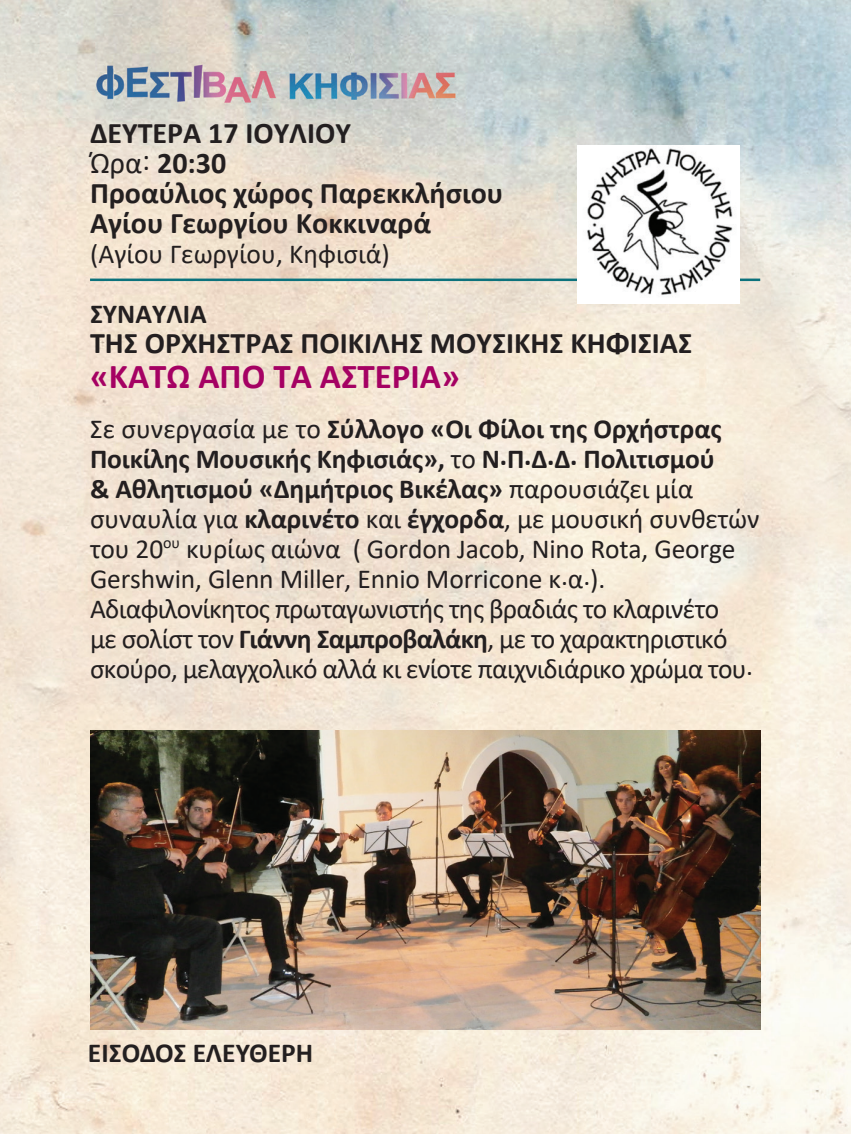
<style>
.page{position:relative;width:851px;height:1134px;background:#fff}
.page>*{position:absolute;margin:0;border:0;box-sizing:border-box;transform-origin:0 0}
.t1{font:700 35px "Calibri";color:#a50163}
.t2{font:700 30px/30px "Calibri";color:#231f20}
.t3{font:27.5px/30px "Calibri";letter-spacing:-.025em;color:#231f20}
.t4{font:700 27.5px "Calibri";color:#231f20}
.t5{font:27.5px "Calibri";color:#231f20}
.s1{font-weight:400}
.s2{font-weight:700}
</style>
<div class="page">
<img style="left:0;top:0;width:850px;height:1134px">
<hr style="left:90px;top:279px;width:670px;height:2px;background:#0c727c">
<img style="left:90px;top:730px;width:670px;height:299px">
<img style="left:578px;top:145px;width:161px;height:158px">
<p class="t2" style="left:90px;top:117px;width:415px">ΔΕΥΤΕΡΑ 17 ΙΟΥΛΙΟΥ<br><span class="s1">Ώρα:</span> 20:30<br>Προαύλιος χώρος Παρεκκλήσιου<br>Αγίου Γεωργίου Κοκκιναρά</p>
<p class="t5" style="left:90px;top:234px;width:301px">(Αγίου Γεωργίου, Κηφισιά)</p>
<p class="t4" style="left:90px;top:294px;width:118px">ΣΥΝΑΥΛΙΑ</p>
<p class="t2" style="left:90px;top:327px;width:603px">ΤΗΣ ΟΡΧΗΣΤΡΑΣ ΠΟΙΚΙΛΗΣ ΜΟΥΣΙΚΗΣ ΚΗΦΙΣΙΑΣ</p>
<p class="t1" style="left:90px;top:351px;width:371px">«ΚΑΤΩ ΑΠΟ ΤΑ ΑΣΤΕΡΙΑ»</p>
<p class="t3" style="left:90px;top:413px;width:671px">Σε συνεργασία με το <span class="s2">Σύλλογο «Οι Φίλοι της Ορχήστρας Ποικίλης Μουσικής Κηφισιάς»,</span> το <span class="s2">Ν.Π.Δ.Δ. Πολιτισμού<br>&amp; Αθλητισμού «Δημήτριος Βικέλας»</span> παρουσιάζει μία συναυλία για <span class="s2">κλαρινέτο</span> και <span class="s2">έγχορδα</span>, με μουσική συνθετών του 20<sup>ου</sup> κυρίως αιώνα ( Gordon Jacob, Nino Rota, George Gershwin, Glenn Miller, Ennio Morricone κ.α.).<br>Αδιαφιλονίκητος πρωταγωνιστής της βραδιάς το κλαρινέτο<br>με σολίστ τον <span class="s2">Γιάννη Σαμπροβαλάκη</span>, με το χαρακτηριστικό σκούρο, μελαγχολικό αλλά κι ενίοτε παιχνιδιάρικο χρώμα του.</p>
<p class="t4" style="left:88px;top:1033px;width:226px">ΕΙΣΟΔΟΣ ΕΛΕΥΘΕΡΗ</p>
</div>
